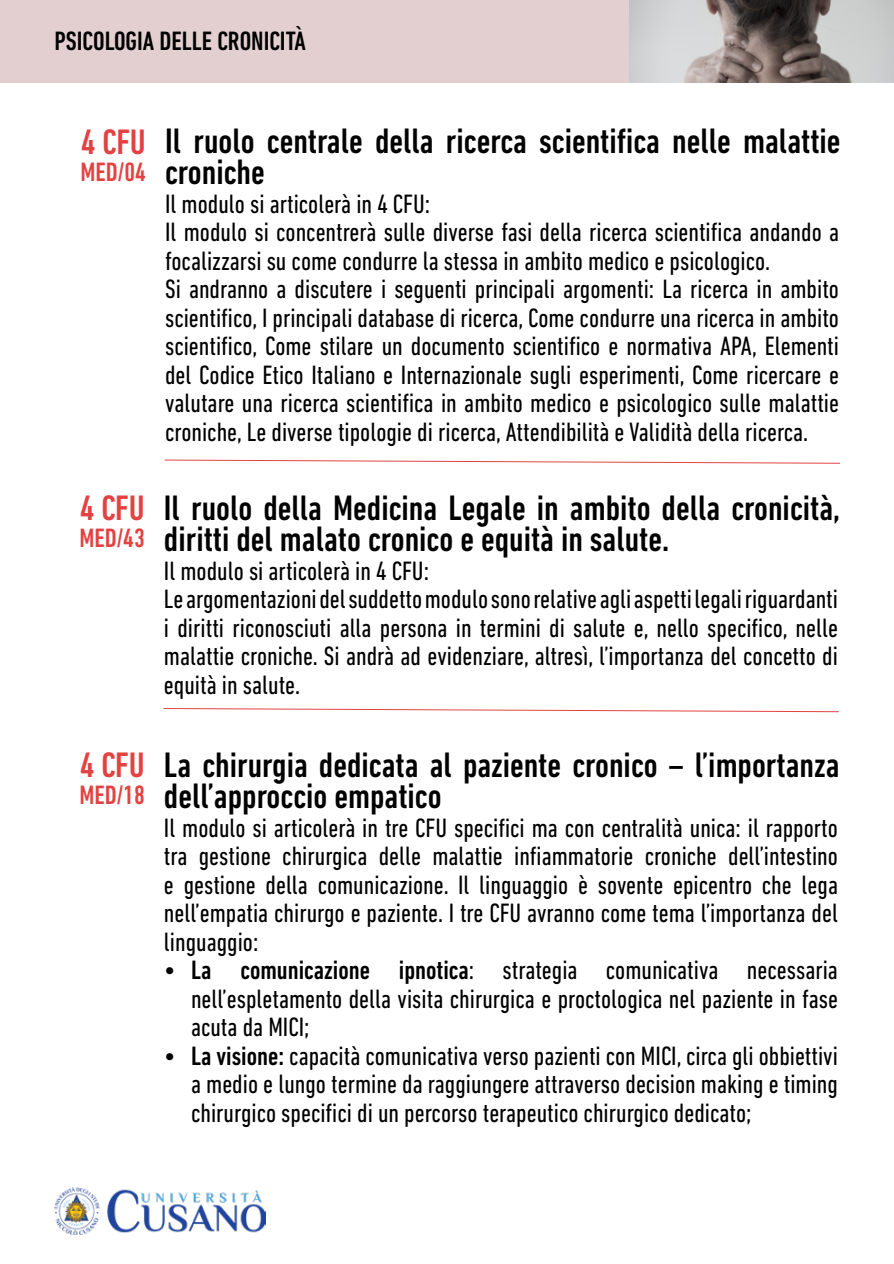
<style>
.page{position:relative;width:894px;height:1264px;background:#fff}
.page>*{position:absolute;margin:0;border:0;box-sizing:border-box;transform-origin:0 0}
.t1{font:500 condensed 36px/31.5px "DIN Next LT Pro";color:#000}
.t2{font:500 condensed 36px "DIN Next LT Pro";color:#e34242}
.t3{font:condensed 27px/28.5px "DIN Next LT Pro";color:#000;text-align:justify}
.t4{font:500 condensed 27px "DIN Next LT Pro";color:#000}
.t5{font:500 condensed 27px "DIN Next LT Pro";color:#e34242}
.s1{font-weight:500}
</style>
<div class="page">
<img style="left:54px;top:1187px;width:211px;height:47px">
<div style="left:0;top:0;width:893px;height:83px;background:#e3cfcf"></div>
<img style="left:630px;top:0;width:263px;height:83px">
<svg style="left:164px;top:459px;width:676px;height:5px"></svg>
<svg style="left:163px;top:708px;width:676px;height:4px"></svg>
<p class="t4" style="left:54px;top:26px;width:253px">PSICOLOGIA DELLE CRONICITÀ</p>
<h1 class="t2" style="left:81px;top:121px;width:66px">4 CFU</h1>
<p class="t5" style="left:80px;top:156px;width:67px">MED/04</p>
<h1 class="t2" style="left:80px;top:488px;width:66px">4 CFU</h1>
<p class="t5" style="left:79px;top:523px;width:67px">MED/43</p>
<h1 class="t1" style="left:165px;top:125px;width:677px">Il ruolo centrale della ricerca scientifica nelle malattie croniche</h1>
<p class="t3" style="left:165px;top:189px;width:675px;text-align:left">Il modulo si articolerà in 4 CFU:<br>Il modulo si concentrerà sulle diverse fasi della ricerca scientifica andando a focalizzarsi su come condurre la stessa in ambito medico e psicologico.<br>Si andranno a discutere i seguenti principali argomenti: La ricerca in ambito scientifico, I principali database di ricerca, Come condurre una ricerca in ambito scientifico, Come stilare un documento scientifico e normativa APA, Elementi del Codice Etico Italiano e Internazionale sugli esperimenti, Come ricercare e valutare una ricerca scientifica in ambito medico e psicologico sulle malattie croniche, Le diverse tipologie di ricerca, Attendibilità e Validità della ricerca.</p>
<h1 class="t1" style="left:164px;top:491px;width:677px">Il ruolo della Medicina Legale in ambito della cronicità, diritti del malato cronico e equità in salute.</h1>
<p class="t3" style="left:164px;top:556px;width:675px;text-align:left">Il modulo si articolerà in 4 CFU:<br>Le argomentazioni del suddetto modulo sono relative agli aspetti legali riguardanti i diritti riconosciuti alla persona in termini di salute e, nello specifico, nelle malattie croniche. Si andrà ad evidenziare, altresì, l’importanza del concetto di equità in salute.</p>
<h1 class="t2" style="left:80px;top:744px;width:66px">4 CFU</h1>
<p class="t5" style="left:79px;top:780px;width:67px">MED/18</p>
<h1 class="t1" style="left:164px;top:748px;width:677px">La chirurgia dedicata al paziente cronico – l’importanza dell’approccio empatico</h1>
<p class="t3" style="left:164px;top:813px;width:675px">Il modulo si articolerà in tre CFU specifici ma con centralità unica: il rapporto tra gestione chirurgica delle malattie infiammatorie croniche dell’intestino e gestione della comunicazione. Il linguaggio è sovente epicentro che lega nell’empatia chirurgo e paziente. I tre CFU avranno come tema l’importanza del linguaggio:</p>
<p class="t3" style="left:191px;top:955px;width:648px;text-indent:-27px"><span class="s1">• La comunicazione ipnotica</span>: strategia comunicativa necessaria nell’espletamento della visita chirurgica e proctologica nel paziente in fase acuta da MICI;</p>
<p class="t3" style="left:191px;top:1041px;width:648px;text-indent:-27px"><span class="s1">• La visione:</span> capacità comunicativa verso pazienti con MICI, circa gli obbiettivi a medio e lungo termine da raggiungere attraverso decision making e timing chirurgico specifici di un percorso terapeutico chirurgico dedicato;</p>
</div>
